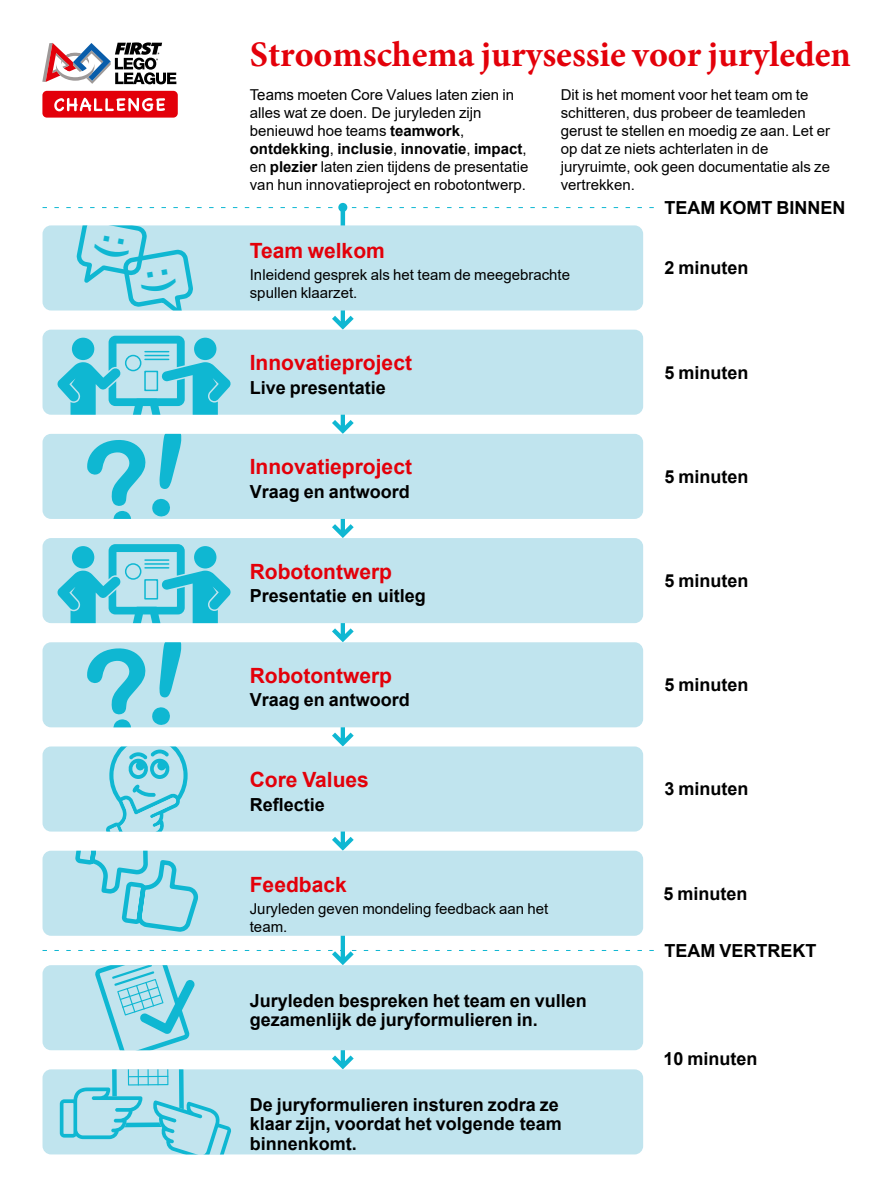
<style>
.page{position:relative;width:893px;height:1191px;background:#fff}
.page>*{position:absolute;margin:0;border:0;box-sizing:border-box;transform-origin:0 0}
.t1{font:700 36px "Minion Pro";color:#e3000a}
.t2{font:700 21px "Arial";color:#e3000a}
.t3{font:700 18px/19.5px "Arial";color:#000}
.t4{font:15px/18px "Arial";color:#000}
.s1{font-weight:700}
</style>
<div class="page">
<svg style="left:43px;top:207px;width:611px;height:1px"></svg>
<svg style="left:332px;top:310px;width:22px;height:20px"></svg>
<svg style="left:332px;top:415px;width:22px;height:19px"></svg>
<svg style="left:332px;top:519px;width:22px;height:19px"></svg>
<hr style="left:341px;top:207px;width:4px;height:65px;background:#0fb7d2">
<div style="left:338px;top:203px;width:9px;height:9px;background:#0fb7d2;border-radius:50%"></div>
<div style="left:43px;top:225px;width:600px;height:85px;background:#c0e4ee;border-radius:9px"></div>
<div style="left:43px;top:330px;width:600px;height:85px;background:#c0e4ee;border-radius:9px"></div>
<svg style="left:57px;top:336px;width:174px;height:79px"></svg>
<div style="left:43px;top:434px;width:600px;height:85px;background:#c0e4ee;border-radius:9px"></div>
<svg style="left:87px;top:440px;width:59px;height:79px"></svg>
<svg style="left:152px;top:434px;width:29px;height:83px"></svg>
<div style="left:43px;top:538px;width:600px;height:85px;background:#c0e4ee;border-radius:9px"></div>
<svg style="left:43px;top:544px;width:611px;height:610px"></svg>
<div style="left:42px;top:91px;width:136px;height:27px;background:#e3000a;border-radius:4px"></div>
<svg style="left:42px;top:42px;width:134px;height:42px"></svg>
<svg style="left:54px;top:98px;width:111px;height:13px"></svg>
<svg style="left:73px;top:225px;width:123px;height:85px"></svg>
<h1 class="t1" style="left:250px;top:29px;width:603px">Stroomschema jurysessie voor juryleden</h1>
<p class="t4" style="left:250px;top:86px;width:280px">Teams moeten Core Values laten zien in alles wat ze doen. De juryleden zijn benieuwd hoe teams <span class="s1">teamwork</span>, <span class="s1">ontdekking</span>, <span class="s1">inclusie</span>, <span class="s1">innovatie</span>, <span class="s1">impact</span>, en <span class="s1">plezier</span> laten zien tijdens de presentatie van hun innovatieproject en robotontwerp.</p>
<p class="t4" style="left:561px;top:86px;width:271px">Dit is het moment voor het team om te schitteren, dus probeer de teamleden gerust te stellen en moedig ze aan. Let er op dat ze niets achterlaten in de juryruimte, ook geen documentatie als ze vertrekken.</p>
<h2 class="t2" style="left:250px;top:236px;width:136px">Team welkom</h2>
<p class="t4" style="left:250px;top:266px;width:322px">Inleidend gesprek als het team de meegebrachte spullen klaarzet.</p>
<h2 class="t2" style="left:250px;top:349px;width:164px">Innovatieproject</h2>
<p class="t3" style="left:250px;top:378px;width:138px">Live presentatie</p>
<h2 class="t2" style="left:250px;top:453px;width:164px">Innovatieproject</h2>
<p class="t3" style="left:250px;top:482px;width:161px">Vraag en antwoord</p>
<h2 class="t2" style="left:250px;top:557px;width:144px">Robotontwerp</h2>
<p class="t3" style="left:250px;top:586px;width:178px">Presentatie en uitleg</p>
<h2 class="t2" style="left:250px;top:661px;width:144px">Robotontwerp</h2>
<p class="t3" style="left:250px;top:690px;width:161px">Vraag en antwoord</p>
<h2 class="t2" style="left:250px;top:765px;width:121px">Core Values</h2>
<p class="t3" style="left:250px;top:795px;width:77px">Reflectie</p>
<h2 class="t2" style="left:250px;top:870px;width:98px">Feedback</h2>
<p class="t4" style="left:250px;top:900px;width:300px">Juryleden geven mondeling feedback aan het team.</p>
<p class="t3" style="left:250px;top:991px;width:339px">Juryleden bespreken het team en vullen gezamenlijk de juryformulieren in.</p>
<p class="t3" style="left:250px;top:1095px;width:314px">De juryformulieren insturen zodra ze klaar zijn, voordat het volgende team binnenkomt.</p>
<p class="t3" style="left:664px;top:199px;width:182px">TEAM KOMT BINNEN</p>
<p class="t3" style="left:664px;top:259px;width:86px">2 minuten</p>
<p class="t3" style="left:664px;top:363px;width:86px">5 minuten</p>
<p class="t3" style="left:664px;top:467px;width:86px">5 minuten</p>
<p class="t3" style="left:664px;top:571px;width:86px">5 minuten</p>
<p class="t3" style="left:664px;top:676px;width:86px">5 minuten</p>
<p class="t3" style="left:664px;top:780px;width:86px">3 minuten</p>
<p class="t3" style="left:663px;top:884px;width:86px">5 minuten</p>
<p class="t3" style="left:664px;top:941px;width:153px">TEAM VERTREKT</p>
<p class="t3" style="left:663px;top:1049px;width:96px">10 minuten</p>
</div>
